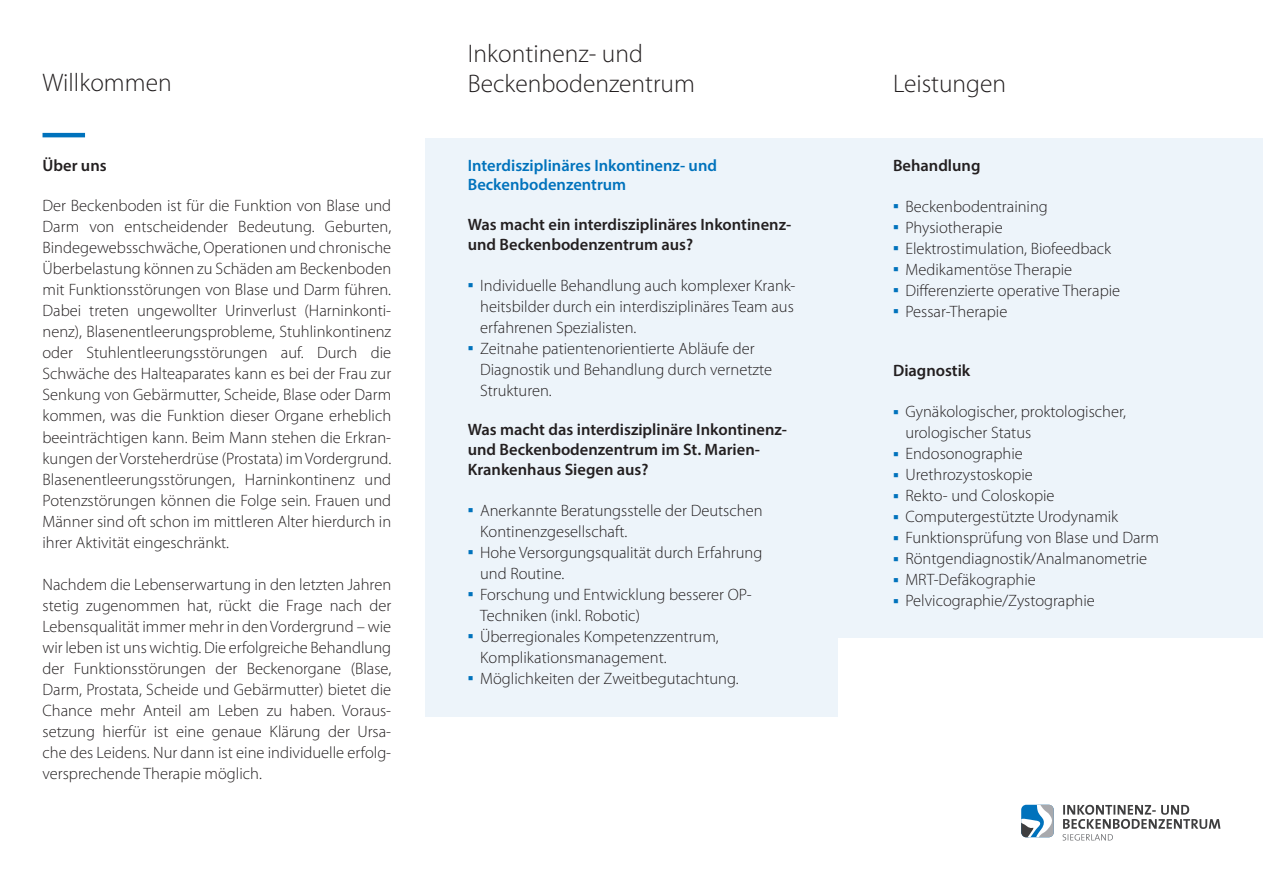
<style>
.page{position:relative;width:1263px;height:893px;background:#fff}
.page>*{position:absolute;margin:0;border:0;box-sizing:border-box;transform-origin:0 0}
.t1{font:300 25.5px/30.6px "Myriad Pro";color:#231f20}
.t2{font:300 16.5px/21px "Myriad Pro";color:#231f20}
.t3{font:600 16.5px/19.8px "Myriad Pro";color:#231f20}
.t4{font:600 16.5px/19.8px "Myriad Pro";color:#0072bc}
.s1{color:#0072bc}
</style>
<div class="page">
<hr style="left:43px;top:133px;width:42px;height:4px;background:#0072bc">
<div style="left:425px;top:138px;width:413px;height:578px;background:#edf4fa"></div>
<div style="left:838px;top:138px;width:425px;height:500px;background:#edf4fa"></div>
<svg style="left:1021px;top:805px;width:33px;height:32px"></svg>
<svg style="left:1062px;top:805px;width:158px;height:35px"></svg>
<h1 class="t1" style="left:43px;top:67px;width:131px">Willkommen</h1>
<p class="t3" style="left:43px;top:155px;width:66px">Über uns</p>
<p class="t2" style="left:43px;top:195px;width:350px;text-align:justify">Der Beckenboden ist für die Funktion von Blase und Darm von entscheidender Bedeutung. Geburten, Bindegewebsschwäche, Operationen und chronische Überbelastung können zu Schäden am Beckenboden mit Funktionsstörungen von Blase und Darm führen.<br>Dabei treten ungewollter Urinverlust (Harninkonti&shy;nenz), Blasenentleerungsprobleme, Stuhlinkontinenz oder Stuhlentleerungsstörungen auf. Durch die Schwäche des Halteaparates kann es bei der Frau zur Senkung von Gebärmutter, Scheide, Blase oder Darm kommen, was die Funktion dieser Organe erheblich beeinträchtigen kann. Beim Mann stehen die Erkran&shy;kungen der Vorsteherdrüse (Prostata) im Vordergrund.<br>Blasenentleerungsstörungen, Harninkontinenz und Potenzstörungen können die Folge sein. Frauen und Männer sind oft schon im mittleren Alter hierdurch in ihrer Aktivität eingeschränkt.</p>
<p class="t2" style="left:43px;top:573px;width:350px;text-align:justify">Nachdem die Lebenserwartung in den letzten Jahren stetig zugenommen hat, rückt die Frage nach der Lebensqualität immer mehr in den Vordergrund – wie wir leben ist uns wichtig. Die erfolgreiche Behandlung der Funktionsstörungen der Beckenorgane (Blase, Darm, Prostata, Scheide und Gebärmutter) bietet die Chance mehr Anteil am Leben zu haben. Voraus&shy;setzung hierfür ist eine genaue Klärung der Ursa&shy;che des Leidens. Nur dann ist eine individuelle erfolg&shy;versprechende Therapie möglich.</p>
<h1 class="t1" style="left:468px;top:38px;width:229px">Inkontinenz- und<br>Beckenbodenzentrum</h1>
<p class="t4" style="left:468px;top:155px;width:251px">Interdisziplinäres Inkontinenz- und<br>Beckenbodenzentrum</p>
<p class="t3" style="left:468px;top:214px;width:325px">Was macht ein interdisziplinäres Inkontinenz&shy;und Beckenbodenzentrum aus?</p>
<p class="t2" style="left:480px;top:274px;width:317px;text-align:justify;text-indent:-12px"><span class="s1">○</span> Individuelle Behandlung auch komplexer Krank&shy;heitsbilder durch ein interdisziplinäres Team aus erfahrenen Spezialisten.</p>
<p class="t2" style="left:480px;top:337px;width:293px;text-indent:-12px"><span class="s1">○</span> Zeitnahe patientenorientierte Abläufe der<br>Diagnostik und Behandlung durch vernetzte<br>Strukturen.</p>
<p class="t3" style="left:468px;top:419px;width:321px">Was macht das interdisziplinäre Inkontinenz&shy;und Beckenbodenzentrum im St. Marien-<br>Krankenhaus Siegen aus?</p>
<p class="t2" style="left:480px;top:499px;width:284px;text-indent:-12px"><span class="s1">○</span> Anerkannte Beratungsstelle der Deutschen<br>Kontinenzgesellschaft.</p>
<p class="t2" style="left:480px;top:541px;width:284px;text-indent:-12px"><span class="s1">○</span> Hohe Versorgungsqualität durch Erfahrung und Routine.</p>
<p class="t2" style="left:480px;top:583px;width:273px;text-indent:-12px"><span class="s1">○</span> Forschung und Entwicklung besserer OP-<br>Techniken (inkl. Robotic)</p>
<p class="t2" style="left:480px;top:625px;width:240px;text-indent:-12px"><span class="s1">○</span> Überregionales Kompetenzzentrum,<br>Komplikationsmanagement.</p>
<p class="t2" style="left:468px;top:667px;width:272px"><span class="s1">○</span> Möglichkeiten der Zweitbegutachtung.</p>
<h1 class="t1" style="left:893px;top:68px;width:115px">Leistungen</h1>
<p class="t3" style="left:893px;top:155px;width:89px">Behandlung</p>
<p class="t2" style="left:893px;top:196px;width:156px"><span class="s1">○</span> Beckenbodentraining</p>
<p class="t2" style="left:893px;top:217px;width:111px"><span class="s1">○</span> Physiotherapie</p>
<p class="t2" style="left:893px;top:238px;width:220px"><span class="s1">○</span> Elektrostimulation, Biofeedback</p>
<p class="t2" style="left:893px;top:259px;width:181px"><span class="s1">○</span> Medikamentöse Therapie</p>
<p class="t2" style="left:893px;top:280px;width:229px"><span class="s1">○</span> Differenzierte operative Therapie</p>
<p class="t2" style="left:893px;top:301px;width:116px"><span class="s1">○</span> Pessar-Therapie</p>
<p class="t3" style="left:893px;top:360px;width:79px">Diagnostik</p>
<p class="t2" style="left:905px;top:401px;width:222px;text-indent:-12px"><span class="s1">○</span> Gynäkologischer, proktologischer, urologischer Status</p>
<p class="t2" style="left:893px;top:443px;width:131px"><span class="s1">○</span> Endosonographie</p>
<p class="t2" style="left:893px;top:464px;width:141px"><span class="s1">○</span> Urethrozystoskopie</p>
<p class="t2" style="left:893px;top:485px;width:163px"><span class="s1">○</span> Rekto- und Coloskopie</p>
<p class="t2" style="left:893px;top:506px;width:227px"><span class="s1">○</span> Computergestützte Urodynamik</p>
<p class="t2" style="left:893px;top:527px;width:268px"><span class="s1">○</span> Funktionsprüfung von Blase und Darm</p>
<p class="t2" style="left:893px;top:548px;width:256px"><span class="s1">○</span> Röntgendiagnostik/Analmanometrie</p>
<p class="t2" style="left:893px;top:569px;width:144px"><span class="s1">○</span> MRT-Defäkographie</p>
<p class="t2" style="left:893px;top:590px;width:203px"><span class="s1">○</span> Pelvicographie/Zystographie</p>
</div>
